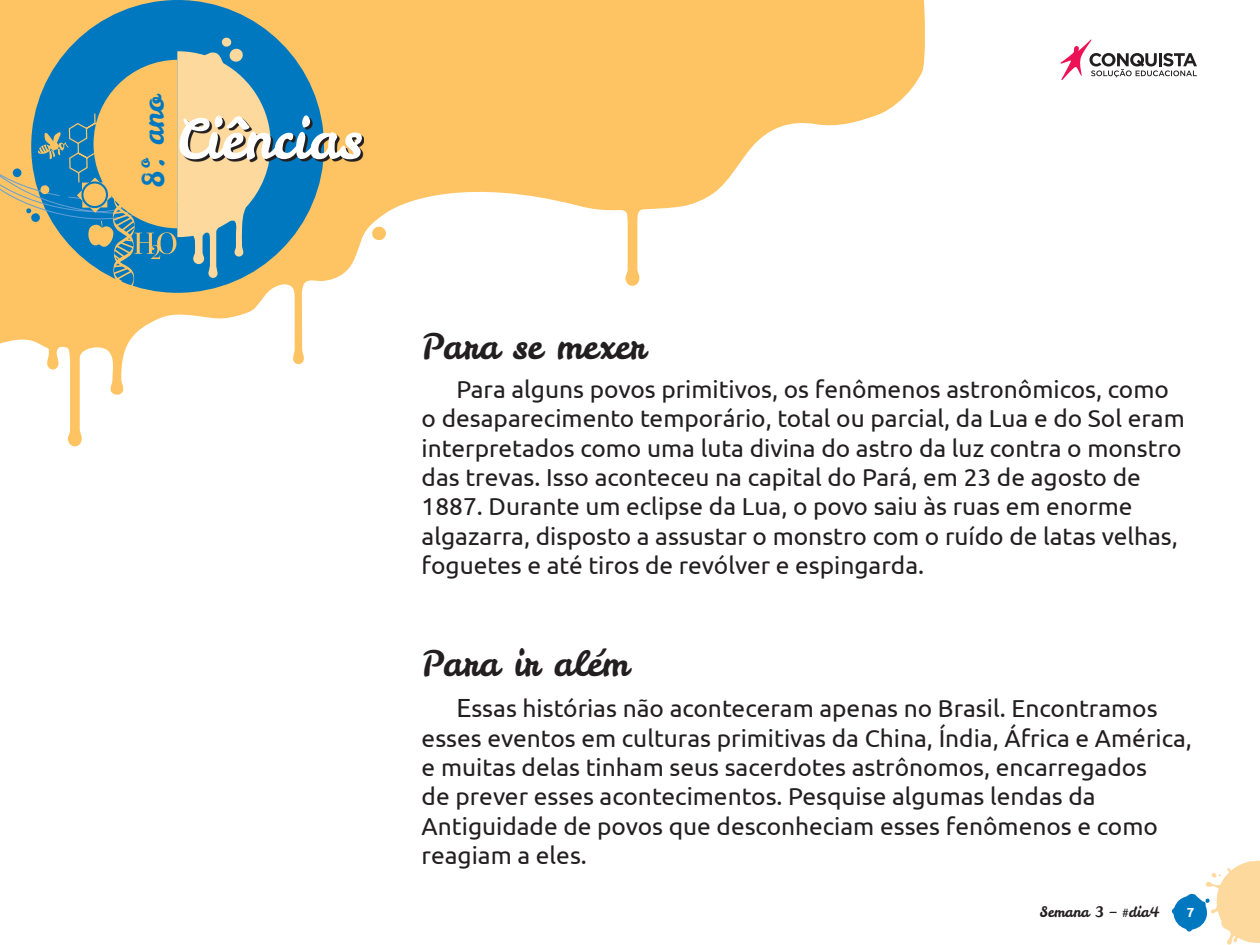
<style>
.page{position:relative;width:1260px;height:945px;background:#fff}
.page>*{position:absolute;margin:0;border:0;box-sizing:border-box;transform-origin:0 0}
.t1{font:54.25px "Leckerli One";color:#fff}
.t2{font:35px "Leckerli One";color:#231f20}
.t3{font:29.4px "Leckerli One";color:#0078c0}
.t4{font:24.5px/29.4px "Ubuntu";color:#231f20}
.t5{font:14.35px "Leckerli One";color:#231f20}
.t6{font:700 13.12px "Ubuntu";color:#fff}
.s1{font-size:26.25px}
</style>
<div class="page">
<svg style="left:0;top:0;width:925px;height:447px"></svg>
<div style="left:31px;top:0;width:293px;height:293px;background:#0078c0;border-radius:50%"></div>
<svg style="left:1172px;top:861px;width:88px;height:84px"></svg>
<svg style="left:1061px;top:39px;width:136px;height:41px"></svg>
<svg style="left:0;top:37px;width:271px;height:255px"></svg>
<svg style="left:182px;top:118px;width:182px;height:44px"></svg>
<p class="t3" style="left:133px;top:188px;width:95px;rotate:-90deg">8º. ano</p>
<h1 class="t1" style="left:176px;top:103px;width:188px">Ciências</h1>
<h2 class="t2" style="left:422px;top:322px;width:226px">Para se mexer</h2>
<p class="t4" style="left:422px;top:374px;width:765px;text-indent:35px">Para alguns povos primitivos, os fenômenos astronômicos, como o desaparecimento temporário, total ou parcial, da Lua e do Sol eram interpretados como uma luta divina do astro da luz contra o monstro das trevas. Isso aconteceu na capital do Pará, em 23 de agosto de 1887. Durante um eclipse da Lua, o povo saiu às ruas em enorme algazarra, disposto a assustar o monstro com o ruído de latas velhas, foguetes e até tiros de revólver e espingarda.</p>
<h2 class="t2" style="left:422px;top:640px;width:209px">Para ir além</h2>
<p class="t4" style="left:422px;top:693px;width:772px;text-indent:35px"><span class="s1">E</span>ssas histórias não aconteceram apenas no Brasil. Encontramos esses eventos em culturas primitivas da China, Índia, África e América, e muitas delas tinham seus sacerdotes astrônomos, encarregados<br>de prever esses acontecimentos. Pesquise algumas lendas da Antiguidade de povos que desconheciam esses fenômenos e como reagiam a eles.</p>
<p class="t5" style="left:1040px;top:903px;width:121px">Semana 3 – #dia4</p>
<p class="t6" style="left:1187px;top:905px;width:9px">7</p>
</div>
